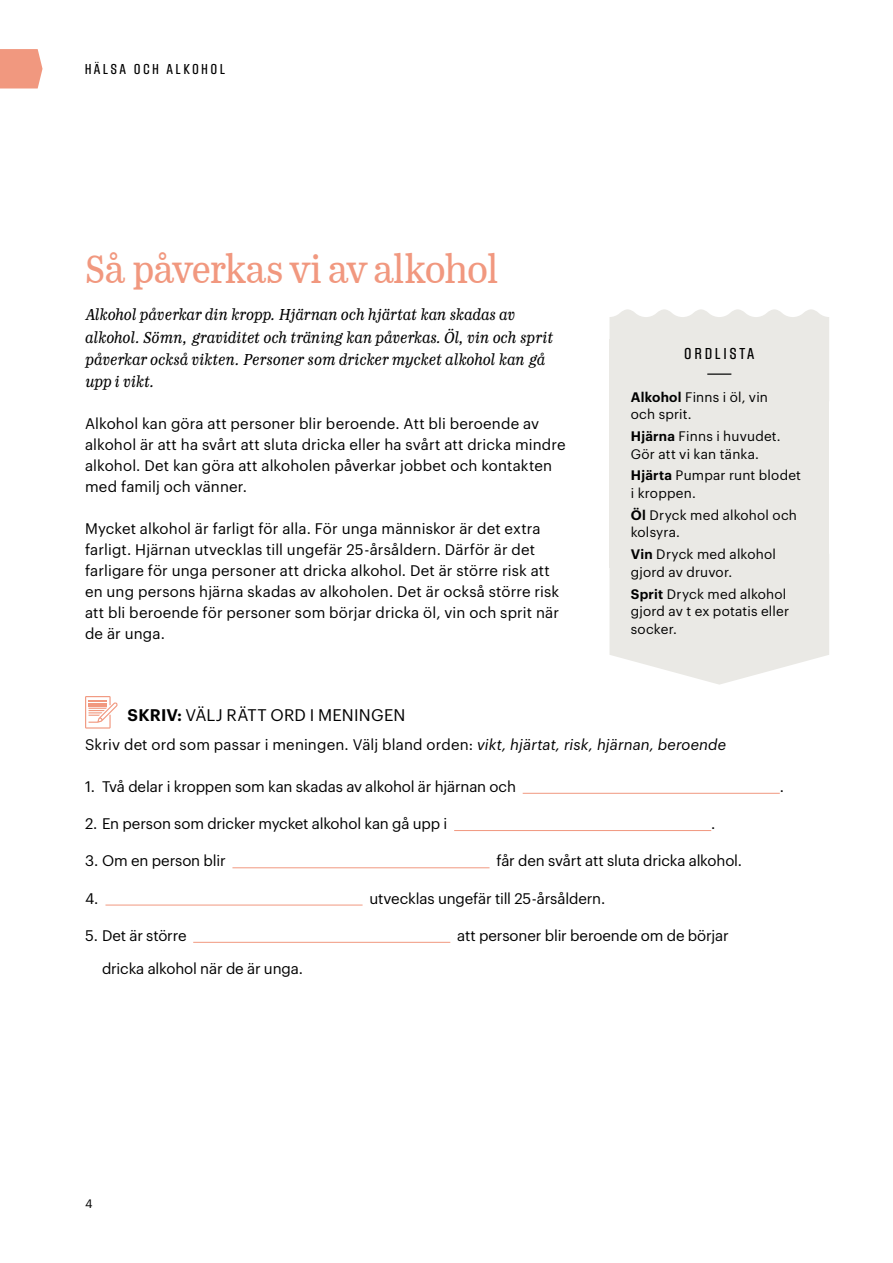
<style>
.page{position:relative;width:893px;height:1263px;background:#fff}
.page>*{position:absolute;margin:0;border:0;box-sizing:border-box;transform-origin:0 0}
.t1{font:42px "Monopol Rubrik";letter-spacing:-.035em;color:#f1987f}
.t2{font:italic 16.5px/22.2px "Monopol Text";letter-spacing:-.03em;color:#000}
.t3{font:16.5px "Graphik";letter-spacing:.015em;color:#000}
.t4{font:500 condensed 16.5px "Block Gothic RR";letter-spacing:.2em;color:#000}
.t5{font:15px/21px "Graphik";letter-spacing:.005em;color:#000}
.t6{font:500 condensed 15px "Block Gothic RR";letter-spacing:.2em;color:#000}
.t7{font:13.5px/17.5px "Graphik";letter-spacing:.015em;color:#000}
.t8{font:12px "Graphik";color:#000}
.s1{font-weight:600}
.s2{font-style:italic}
</style>
<div class="page">
<svg style="left:609px;top:568px;width:220px;height:117px;background:#ecebe8"></svg>
<svg style="left:0;top:49px;width:43px;height:39px;background:#f19f87"></svg>
<hr style="left:523px;top:793px;width:257px;height:1px;background:#f1987f">
<hr style="left:454px;top:830px;width:257px;height:1px;background:#f1987f">
<hr style="left:232px;top:867px;width:258px;height:1px;background:#f1987f">
<hr style="left:105px;top:905px;width:258px;height:1px;background:#f1987f">
<hr style="left:193px;top:942px;width:257px;height:1px;background:#f1987f">
<svg style="left:609px;top:309px;width:220px;height:30px"></svg>
<div style="left:609px;top:339px;width:220px;height:229px;background:#eae9e5"></div>
<hr style="left:707px;top:373px;width:24px;height:2px;background:#000">
<svg style="left:85px;top:696px;width:33px;height:32px"></svg>
<p class="t6" style="left:85px;top:61px;width:141px">HÄLSA OCH ALKOHOL</p>
<h1 class="t1" style="left:85px;top:243px;width:415px">Så påverkas vi av alkohol</h1>
<p class="t2" style="left:85px;top:303px;width:470px">Alkohol påverkar din kropp. Hjärnan och hjärtat kan skadas av alkohol. Sömn, graviditet och träning kan påverkas. Öl, vin och sprit påverkar också vikten. Personer som dricker mycket alkohol kan gå upp i vikt.</p>
<p class="t5" style="left:85px;top:412px;width:482px">Alkohol kan göra att personer blir beroende. Att bli beroende av alkohol är att ha svårt att sluta dricka eller ha svårt att dricka mindre alkohol. Det kan göra att alkoholen påverkar jobbet och kontakten med familj och vänner.</p>
<p class="t5" style="left:85px;top:517px;width:476px">Mycket alkohol är farligt för alla. För unga människor är det extra farligt. Hjärnan utvecklas till ungefär 25-årsåldern. Därför är det farligare för unga personer att dricka alkohol. Det är större risk att en ung persons hjärna skadas av alkoholen. Det är också större risk att bli beroende för personer som börjar dricka öl, vin och sprit när de är unga.</p>
<p class="t4" style="left:685px;top:345px;width:71px">ORDLISTA</p>
<p class="t7" style="left:631px;top:387px;width:139px"><span class="s1">Alkohol</span> Finns i öl, vin och sprit.</p>
<p class="t7" style="left:631px;top:426px;width:151px"><span class="s1">Hjärna</span> Finns i huvudet.<br>Gör att vi kan tänka.</p>
<p class="t7" style="left:631px;top:466px;width:172px"><span class="s1">Hjärta</span> Pumpar runt blodet i kroppen.</p>
<p class="t7" style="left:631px;top:505px;width:168px"><span class="s1">Öl</span> Dryck med alkohol och kolsyra.</p>
<p class="t7" style="left:631px;top:544px;width:147px"><span class="s1">Vin</span> Dryck med alkohol gjord av druvor.</p>
<p class="t7" style="left:631px;top:584px;width:160px"><span class="s1">Sprit</span> Dryck med alkohol gjord av t ex potatis eller socker.</p>
<p class="t3" style="left:128px;top:702px;width:279px"><span class="s1">SKRIV:</span> VÄLJ RÄTT ORD I MENINGEN</p>
<p class="t5" style="left:85px;top:733px;width:642px">Skriv det ord som passar i meningen. Välj bland orden: <span class="s2">vikt, hjärtat, risk, hjärnan, beroende</span></p>
<p class="t5" style="left:85px;top:774px;width:432px">1. Två delar i kroppen som kan skadas av alkohol är hjärnan och</p>
<p class="t5" style="left:780px;top:774px;width:6px">.</p>
<p class="t5" style="left:85px;top:812px;width:364px">2. En person som dricker mycket alkohol kan gå upp i</p>
<p class="t5" style="left:711px;top:812px;width:6px">.</p>
<p class="t5" style="left:85px;top:849px;width:142px">3. Om en person blir</p>
<p class="t5" style="left:496px;top:849px;width:247px">får den svårt att sluta dricka alkohol.</p>
<p class="t5" style="left:85px;top:886px;width:15px">4.</p>
<p class="t5" style="left:369px;top:886px;width:237px">utvecklas ungefär till 25-årsåldern.</p>
<p class="t5" style="left:85px;top:923px;width:103px">5. Det är större</p>
<p class="t5" style="left:457px;top:923px;width:273px">att personer blir beroende om de börjar</p>
<p class="t5" style="left:102px;top:956px;width:202px">dricka alkohol när de är unga.</p>
<p class="t8" style="left:85px;top:1194px;width:9px">4</p>
</div>
